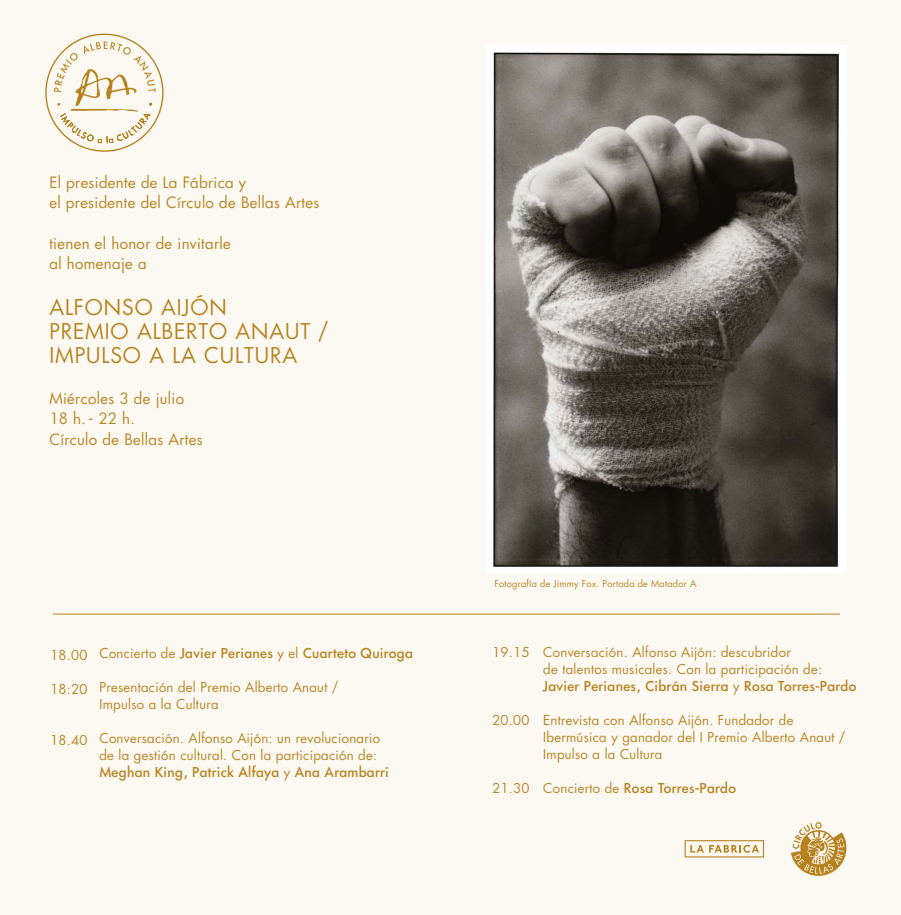
<style>
.page{position:relative;width:901px;height:915px;background:#fff}
.page>*{position:absolute;margin:0;border:0;box-sizing:border-box;transform-origin:0 0}
.t1{font:23.9px/24.2px "Architype Renner";letter-spacing:.04em;color:#b6821d}
.t2{font:17.15px/20.4px "Architype Renner";letter-spacing:.02em;color:#b6821d}
.t3{font:15px/17px "Architype Renner";letter-spacing:.02em;color:#b6821d}
.t4{font:500 15px "Architype Renner";letter-spacing:.02em;color:#b6821d}
.t5{font:10.5px "Architype Renner";letter-spacing:.02em;color:#b6821d}
.s1{font-weight:400}
.s2{font-weight:500}
</style>
<div class="page">
<div style="left:0;top:0;width:900px;height:915px;background:#fcf8f2"></div>
<svg style="left:54px;top:42px;width:102px;height:101px"></svg>
<svg style="left:684px;top:840px;width:80px;height:17px"></svg>
<svg style="left:791px;top:822px;width:55px;height:54px"></svg>
<img style="left:486px;top:46px;width:360px;height:526px">
<hr style="left:53px;top:614px;width:786px;height:1px;background:#b6821d">
<p class="t2" style="left:49px;top:172px;width:271px">El presidente de La Fábrica y<br>el presidente del Círculo de Bellas Artes</p>
<p class="t2" style="left:49px;top:233px;width:183px">tienen el honor de invitarle al homenaje a</p>
<h1 class="t1" style="left:49px;top:295px;width:280px">ALFONSO AIJÓN<br>PREMIO ALBERTO ANAUT /<br>IMPULSO A LA CULTURA</h1>
<p class="t2" style="left:49px;top:389px;width:155px">Miércoles 3 de julio<br>18 h. - 22 h.<br>Círculo de Bellas Artes</p>
<p class="t3" style="left:50px;top:647px;width:39px">18.00</p>
<p class="t3" style="left:50px;top:681px;width:39px">18:20</p>
<p class="t3" style="left:50px;top:732px;width:39px">18.40</p>
<p class="t4" style="left:99px;top:644px;width:315px"><span class="s1">Concierto de</span> Javier Perianes <span class="s1">y el</span> Cuarteto Quiroga</p>
<p class="t3" style="left:99px;top:679px;width:240px">Presentación del Premio Alberto Anaut /<br>Impulso a la Cultura</p>
<p class="t3" style="left:99px;top:730px;width:291px">Conversación. Alfonso Aijón: un revolucionario de la gestión cultural. Con la participación de:<br><span class="s2">Meghan King, Patrick Alfaya</span> y <span class="s2">Ana Arambarri</span></p>
<p class="t5" style="left:494px;top:578px;width:203px">Fotografía de Jimmy Fox. Portada de Matador A</p>
<p class="t3" style="left:492px;top:644px;width:39px">19.15</p>
<p class="t3" style="left:492px;top:712px;width:39px">20.00</p>
<p class="t3" style="left:492px;top:780px;width:39px">21.30</p>
<p class="t3" style="left:543px;top:644px;width:314px">Conversación. Alfonso Aijón: descubridor<br>de talentos musicales. Con la participación de:<br><span class="s2">Javier Perianes, Cibrán Sierra</span> y <span class="s2">Rosa Torres-Pardo</span></p>
<p class="t3" style="left:543px;top:712px;width:303px">Entrevista con Alfonso Aijón. Fundador de<br>Ibermúsica y ganador del I Premio Alberto Anaut /<br>Impulso a la Cultura</p>
<p class="t4" style="left:543px;top:779px;width:194px"><span class="s1">Concierto de</span> Rosa Torres-Pardo</p>
</div>
